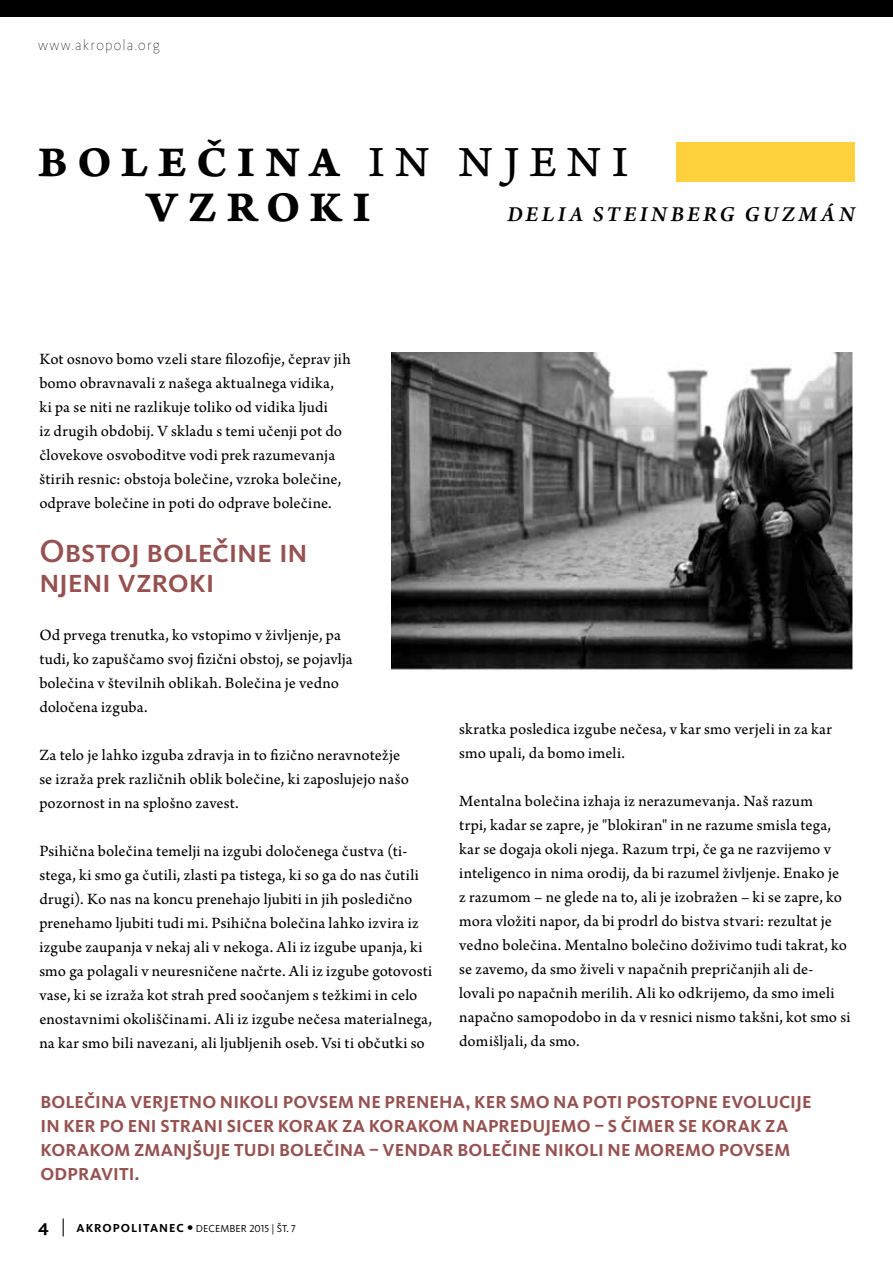
<style>
.page{position:relative;width:893px;height:1263px;background:#fff}
.page>*{position:absolute;margin:0;border:0;box-sizing:border-box;transform-origin:0 0}
.t1{font:45px/45px "Arno Pro Bold Caption";letter-spacing:.21em;color:#000}
.t2{font:500 33px/30px "Kievit Pro";letter-spacing:-.01em;color:#965251}
.t3{font:italic 600 22.5px "Arno Pro";letter-spacing:.15em;color:#000}
.t4{font:700 18px "Kievit Pro";letter-spacing:.09em;color:#965251}
.t5{font:16.5px/24px "Arno Pro Sm Text";letter-spacing:.01em;color:#000}
.t6{font:100 15px "Kievit Pro";letter-spacing:.08em;color:#000}
.t7{font:10.5px "Kievit Pro";letter-spacing:.01em;color:#000}
.s1{font-family:"Arno Pro Caption"}
.s2{font-weight:700;font-size:18px}
.s3{font-size:18px}
.s4{font-weight:700;font-size:12px}
.s5{font-family:"Tahoma";font-size:13.5px}
</style>
<div class="page">
<div style="left:0;top:0;width:893px;height:17px;background:#000"></div>
<div style="left:676px;top:142px;width:179px;height:40px;background:#ffd13d"></div>
<img style="left:391px;top:353px;width:462px;height:317px">
<p class="t6" style="left:38px;top:36px;width:123px">www.akropola.org</p>
<h1 class="t1" style="left:38px;top:141px;width:591px">BOLEČINA <span class="s1">IN NJENI<br></span>VZ</h1>
<h1 class="t1" style="left:226px;top:186px;width:146px">ROKI</h1>
<h3 class="t3" style="left:507px;top:201px;width:349px">DELIA STEINBERG GUZMÁN</h3>
<p class="t5" style="left:39px;top:348px;width:313px">Kot osnovo bomo vzeli stare filozofije, čeprav jih bomo obravnavali z našega aktualnega vidika,<br>ki pa se niti ne razlikuje toliko od vidika ljudi<br>iz drugih obdobij. V skladu s temi učenji pot do človekove osvoboditve vodi prek razumevanja štirih resnic: obstoja bolečine, vzroka bolečine, odprave bolečine in poti do odprave bolečine.</p>
<h2 class="t2" style="left:39px;top:536px;width:270px">Obstoj bolečine in njeni vzroki</h2>
<p class="t5" style="left:39px;top:624px;width:315px">Od prvega trenutka, ko vstopimo v življenje, pa tudi, ko zapuščamo svoj fizični obstoj, se pojavlja bolečina v številnih oblikah. Bolečina je vedno določena izguba.</p>
<p class="t5" style="left:39px;top:744px;width:371px">Za telo je lahko izguba zdravja in to fizično neravnotežje se izraža prek različnih oblik bolečine, ki zaposlujejo našo pozornost in na splošno zavest.</p>
<p class="t5" style="left:39px;top:840px;width:395px">Psihična bolečina temelji na izgubi določenega čustva (ti&shy;stega, ki smo ga čutili, zlasti pa tistega, ki so ga do nas čutili drugi). Ko nas na koncu prenehajo ljubiti in jih posledično prenehamo ljubiti tudi mi. Psihična bolečina lahko izvira iz izgube zaupanja v nekaj ali v nekoga. Ali iz izgube upanja, ki smo ga polagali v neuresničene načrte. Ali iz izgube gotovosti vase, ki se izraža kot strah pred soočanjem s težkimi in celo enostavnimi okoliščinami. Ali iz izgube nečesa materialnega, na kar smo bili navezani, ali ljubljenih oseb. Vsi ti občutki so</p>
<p class="t5" style="left:459px;top:718px;width:374px">skratka posledica izgube nečesa, v kar smo verjeli in za kar smo upali, da bomo imeli.</p>
<p class="t5" style="left:459px;top:790px;width:393px">Mentalna bolečina izhaja iz nerazumevanja. Naš razum<br>trpi, kadar se zapre, je "blokiran" in ne razume smisla tega, kar se dogaja okoli njega. Razum trpi, če ga ne razvijemo v inteligenco in nima orodij, da bi razumel življenje. Enako je<br>z razumom – ne glede na to, ali je izobražen – ki se zapre, ko mora vložiti napor, da bi prodrl do bistva stvari: rezultat je vedno bolečina. Mentalno bolečino doživimo tudi takrat, ko se zavemo, da smo živeli v napačnih prepričanjih ali de&shy;lovali po napačnih merilih. Ali ko odkrijemo, da smo imeli napačno samopodobo in da v resnici nismo takšni, kot smo si domišljali, da smo.</p>
<p class="t4" style="left:40px;top:1091px;width:23px">BOLEČINA</p>
<p class="t4" style="left:130px;top:1091px;width:12px">VERJETNO</p>
<p class="t4" style="left:220px;top:1091px;width:11px">NIKOLI</p>
<p class="t4" style="left:283px;top:1091px;width:12px">POVSE</p>
<p class="t4" style="left:338px;top:1091px;width:58px">M NE PRENE</p>
<p class="t4" style="left:439px;top:1091px;width:47px">HA, KER</p>
<p class="t4" style="left:510px;top:1091px;width:83px">SMO NA POTI</p>
<p class="t4" style="left:626px;top:1091px;width:13px">POSTOPNE</p>
<p class="t4" style="left:722px;top:1091px;width:13px">EVOLUC</p>
<p class="t4" style="left:790px;top:1091px;width:20px">IJE</p>
<p class="t4" style="left:40px;top:1115px;width:35px">IN KER</p>
<p class="t4" style="left:99px;top:1115px;width:38px">PO ENI</p>
<p class="t4" style="left:160px;top:1115px;width:12px">STRANI</p>
<p class="t4" style="left:227px;top:1115px;width:11px">SICER</p>
<p class="t4" style="left:278px;top:1115px;width:13px">KORAK</p>
<p class="t4" style="left:342px;top:1115px;width:40px">ZA KORAKO</p>
<p class="t4" style="left:443px;top:1115px;width:32px">M NAPREDUJE</p>
<p class="t4" style="left:561px;top:1115px;width:153px">MO – SČIMER SE KORAK</p>
<p class="t4" style="left:765px;top:1115px;width:12px">ZA</p>
<p class="t4" style="left:40px;top:1139px;width:13px">KORAKO</p>
<p class="t4" style="left:114px;top:1139px;width:98px">M ZMANJŠUJE</p>
<p class="t4" style="left:234px;top:1139px;width:11px">TUDI</p>
<p class="t4" style="left:279px;top:1139px;width:12px">BOLEČINA</p>
<p class="t4" style="left:369px;top:1139px;width:27px">– VENDAR</p>
<p class="t4" style="left:457px;top:1139px;width:12px">BOLEČINE</p>
<p class="t4" style="left:545px;top:1139px;width:11px">NIKOLI</p>
<p class="t4" style="left:608px;top:1139px;width:55px">NE MORE</p>
<p class="t4" style="left:685px;top:1139px;width:46px">MO POVSE</p>
<p class="t4" style="left:774px;top:1139px;width:17px">M</p>
<p class="t4" style="left:40px;top:1163px;width:12px">ODPRAVITI</p>
<p class="t4" style="left:135px;top:1163px;width:7px">.</p>
<p class="t7" style="left:38px;top:1222px;width:259px"><span class="s2">4</span> <span class="s3">|</span> <span class="s4">AKROPOLITANEC</span> <span class="s5">•</span> DECEMBER 2015 | Št. 7</p>
</div>
